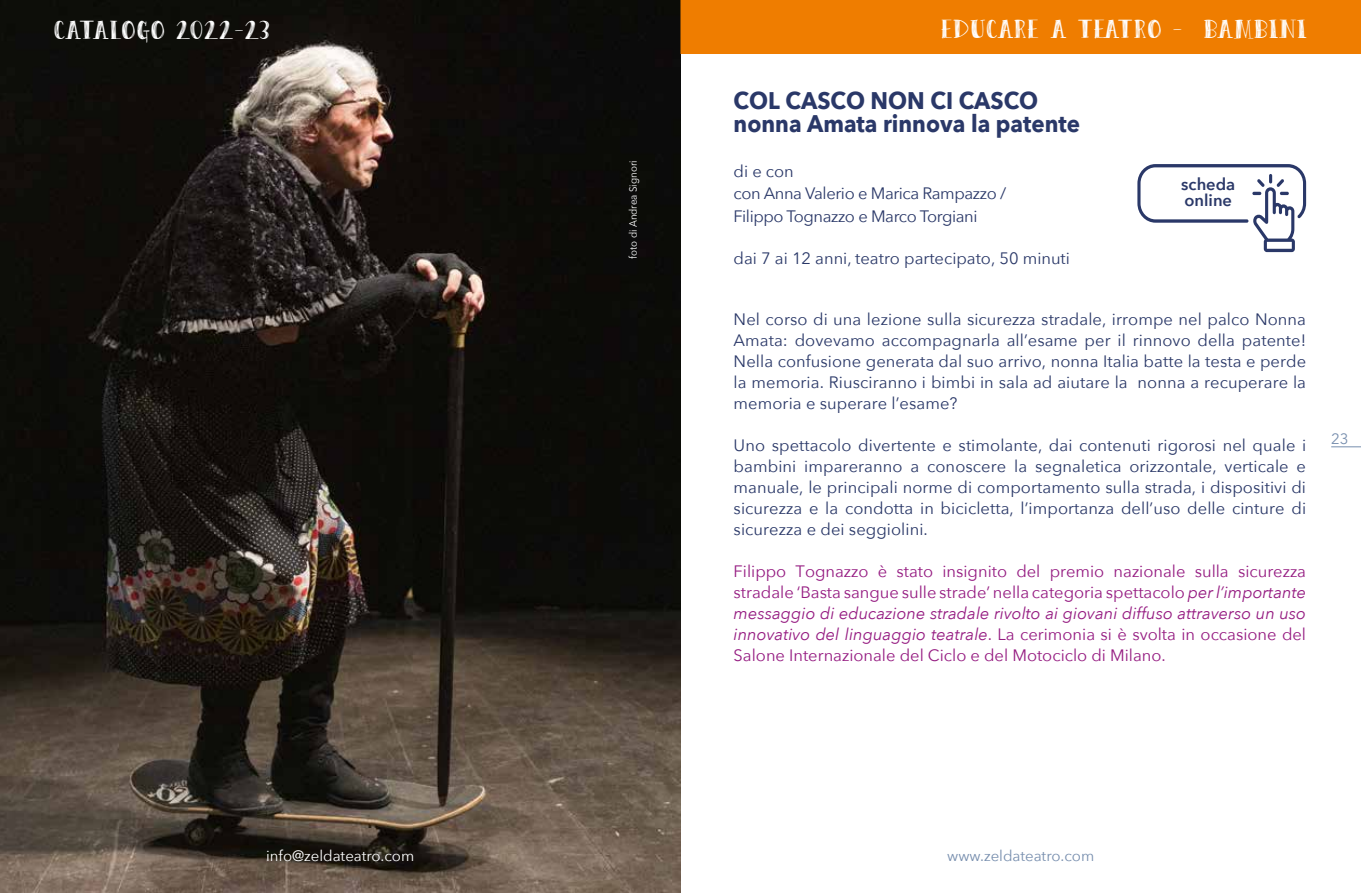
<style>
.page{position:relative;width:1361px;height:893px;background:#fff}
.page>*{position:absolute;margin:0;border:0;box-sizing:border-box;transform-origin:0 0}
.t1{font:30px "Peas&Carrots";letter-spacing:.025em;color:#fff}
.t2{font:700 24px/22.5px "Avenir Next";color:#2a3868;scale:.93 1}
.t3{font:16.5px/21px "Avenir Next";letter-spacing:.005em;color:#2a3868;text-align:justify}
.t4{font:16.5px/21px "Avenir Next";color:#951b81;text-align:justify}
.t5{font:16.5px/22.5px "Avenir Next";letter-spacing:-.025em;color:#2a3868}
.t6{font:600 16.5px/16.5px "Avenir Next";color:#2a3868}
.t7{font:15px "Avenir Next";color:#778eae}
.t8{font:15px "Avenir Next";color:#fff}
.t9{font:10.5px "Avenir Next";color:#fff;scale:.93 1}
.s1{font-style:italic}
</style>
<div class="page">
<img style="left:0;top:0;width:680px;height:893px">
<hr style="left:1331px;top:446px;width:30px;height:1px;background:#778eae">
<div style="left:680px;top:0;width:681px;height:54px;background:#ef7d00"></div>
<svg style="left:1137px;top:164px;width:169px;height:88px"></svg>
<h1 class="t1" style="left:54px;top:13px;width:217px">CATALOGO 2022-23</h1>
<p class="t8" style="left:266px;top:843px;width:150px">info@zeldateatro.com</p>
<p class="t9" style="left:624px;top:259px;width:107px;rotate:-90deg">foto di Andrea Signori</p>
<h1 class="t1" style="left:941px;top:13px;width:367px">EDUCARE A TEATRO - BAMBINI</h1>
<h2 class="t2" style="left:733px;top:89px;width:374px">COL CASCO NON CI CASCO nonna Amata rinnova la patente</h2>
<p class="t5" style="left:733px;top:159px;width:274px">di e con<br>con Anna Valerio e Marica Rampazzo /<br>Filippo Tognazzo e Marco Torgiani</p>
<p class="t3" style="left:733px;top:247px;width:338px">dai 7 ai 12 anni, teatro partecipato, 50 minuti</p>
<p class="t6" style="left:1181px;top:175px;width:56px">scheda online</p>
<p class="t3" style="left:733px;top:308px;width:574px">Nel corso di una lezione sulla sicurezza stradale, irrompe nel palco Nonna Amata: dovevamo accompagnarla all’esame per il rinnovo della patente!<br>Nella confusione generata dal suo arrivo, nonna Italia batte la testa e perde la memoria. Riusciranno i bimbi in sala ad aiutare la nonna a recuperare la memoria e superare l’esame?</p>
<p class="t3" style="left:733px;top:434px;width:574px">Uno spettacolo divertente e stimolante, dai contenuti rigorosi nel quale i bambini impareranno a conoscere la segnaletica orizzontale, verticale e manuale, le principali norme di comportamento sulla strada, i dispositivi di sicurezza e la condotta in bicicletta, l’importanza dell’uso delle cinture di sicurezza e dei seggiolini.</p>
<p class="t4" style="left:733px;top:560px;width:574px">Filippo Tognazzo è stato insignito del premio nazionale sulla sicurezza stradale ‘Basta sangue sulle strade’ nella categoria spettacolo <span class="s1">per l’importante messaggio di educazione stradale rivolto ai giovani diffuso attraverso un uso innovativo del linguaggio teatrale</span>. La cerimonia si è svolta in occasione del Salone Internazionale del Ciclo e del Motociclo di Milano.</p>
<p class="t7" style="left:1331px;top:426px;width:19px">23</p>
<p class="t7" style="left:947px;top:843px;width:149px">www.zeldateatro.com</p>
</div>
